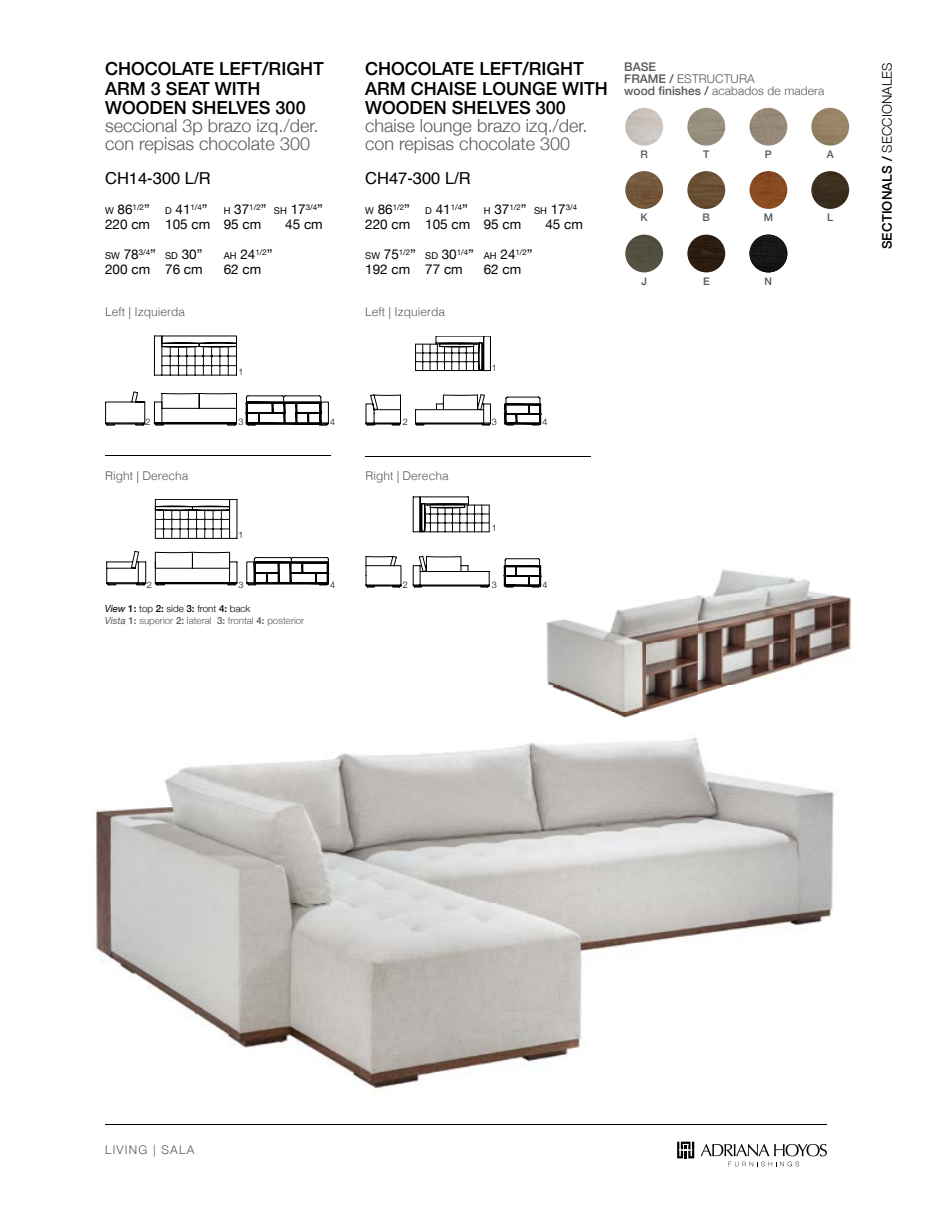
<style>
.page{position:relative;width:932px;height:1208px;background:#fff}
.page>*{position:absolute;margin:0;border:0;box-sizing:border-box;transform-origin:0 0}
.t1{font:500 18px/19.5px "Helvetica Neue";color:#000}
.t2{font:300 18px/18px "Helvetica Neue";color:#58595b}
.t3{font:16.5px "Helvetica";color:#000}
.t4{font:13.5px/15px "Helvetica Neue";color:#000}
.t5{font:500 13.35px "Helvetica Neue";letter-spacing:.01em;color:#000}
.t6{font:300 12px "Helvetica";color:#58595b}
.t7{font:300 12px/12px "Helvetica Neue";letter-spacing:.01em;color:#58595b}
.t8{font:300 12px "Helvetica Neue";letter-spacing:.1em;color:#58595b}
.t9{font:500 10.5px "Helvetica Neue";color:#58595b}
.t10{font:300 9.75px/12px "Helvetica Neue";color:#58595b}
.t11{font:300 9px "Helvetica Neue";color:#000}
.t12{font:7.8px "Helvetica Neue";color:#000}
.s1{font-size:9.45px}
.s2{font-style:inherit}
.s3{font-size:13.5px}
.s4{font-weight:500}
.s5{font-weight:400;font-style:italic;color:#000}
.s6{font-weight:500;color:#000}
.s7{color:#000}
.s8{font-weight:400;font-style:italic}
.s9{font-weight:300}
</style>
<div class="page">
<hr style="left:105px;top:1124px;width:721px;height:1px;background:#000">
<img style="left:687px;top:235px;width:38px;height:37px;border-radius:19px">
<img style="left:687px;top:171px;width:38px;height:38px;border-radius:19px">
<img style="left:687px;top:108px;width:38px;height:38px;border-radius:19px">
<img style="left:625px;top:171px;width:38px;height:38px;border-radius:19px">
<img style="left:625px;top:235px;width:38px;height:37px;border-radius:19px">
<img style="left:625px;top:108px;width:38px;height:38px;border-radius:19px">
<img style="left:749px;top:235px;width:38px;height:37px;border-radius:19px">
<img style="left:749px;top:171px;width:38px;height:38px;border-radius:19px">
<img style="left:749px;top:108px;width:38px;height:38px;border-radius:19px">
<img style="left:811px;top:171px;width:37px;height:38px;border-radius:19px">
<img style="left:811px;top:108px;width:37px;height:38px;border-radius:19px">
<svg style="left:677px;top:1141px;width:17px;height:17px"></svg>
<svg style="left:700px;top:1144px;width:126px;height:22px"></svg>
<img style="left:625px;top:737px;width:209px;height:209px">
<img style="left:95px;top:742px;width:530px;height:349px">
<img style="left:542px;top:569px;width:310px;height:116px">
<img style="left:552px;top:685px;width:176px;height:28px">
<img style="left:614px;top:713px;width:26px;height:5px">
<hr style="left:105px;top:455px;width:225px;height:1px;background:#000">
<hr style="left:365px;top:456px;width:225px;height:1px;background:#000">
<svg style="left:503px;top:558px;width:38px;height:29px"></svg>
<svg style="left:366px;top:497px;width:123px;height:90px"></svg>
<svg style="left:366px;top:336px;width:175px;height:89px"></svg>
<svg style="left:107px;top:499px;width:130px;height:86px"></svg>
<svg style="left:246px;top:557px;width:83px;height:28px"></svg>
<svg style="left:105px;top:336px;width:223px;height:89px"></svg>
<h1 class="t1" style="left:105px;top:58px;width:220px">CHOCOLATE LEFT/RIGHT<br>ARM 3 SEAT WITH<br>WOODEN SHELVES 300</h1>
<h1 class="t2" style="left:105px;top:116px;width:215px">seccional 3p brazo izq./der. con repisas chocolate 300</h1>
<p class="t3" style="left:105px;top:165px;width:107px">CH14-300 L/R</p>
<p class="t4" style="left:105px;top:202px;width:219px"><span class="s1">W</span> 86<sup>1/2</sup>” <span class="s1">D</span> 41<sup>1/4</sup>” <span class="s1">H</span> 37<sup>1/2</sup>” <span class="s1">SH</span> 17<sup>3/4</sup>”<br>220 <span class="s2">cm</span> 105 <span class="s2">cm</span> 95 <span class="s2">cm</span></p>
<p class="t4" style="left:285px;top:217px;width:39px">45 <span class="s2">cm</span></p>
<p class="t4" style="left:105px;top:247px;width:99px"><span class="s1">SW</span> 78<sup>3/4</sup>” <span class="s1">SD</span> 30”</p>
<p class="t4" style="left:224px;top:247px;width:50px"><span class="s1">AH</span> 24<sup>1/2</sup>”</p>
<p class="t4" style="left:105px;top:262px;width:99px">200 <span class="s2">cm</span> 76 <span class="s2">cm</span></p>
<p class="t4" style="left:224px;top:262px;width:39px">62 <span class="s2">cm</span></p>
<h1 class="t1" style="left:365px;top:58px;width:244px">CHOCOLATE LEFT/RIGHT<br>ARM CHAISE LOUNGE WITH<br>WOODEN SHELVES 300</h1>
<h1 class="t2" style="left:365px;top:116px;width:224px">chaise lounge brazo izq./der. con repisas chocolate 300</h1>
<p class="t3" style="left:365px;top:165px;width:107px">CH47-300 L/R</p>
<p class="t12" style="left:365px;top:201px;width:213px"><span class="s1">W</span> <span class="s3">86</span>1/2<span class="s3">”</span> <span class="s1">D</span> <span class="s3">41</span>1/4<span class="s3">”</span> <span class="s1">H</span> <span class="s3">37</span>1/2<span class="s3">”</span> <span class="s1">SH</span> <span class="s3">17</span>3/4</p>
<p class="t4" style="left:365px;top:217px;width:158px">220 <span class="s2">cm</span> 105 <span class="s2">cm</span> 95 <span class="s2">cm</span></p>
<p class="t4" style="left:545px;top:217px;width:39px">45 <span class="s2">cm</span></p>
<p class="t4" style="left:365px;top:247px;width:169px"><span class="s1">SW</span> 75<sup>1/2</sup>” <span class="s1">SD</span> 30<sup>1/4</sup>” <span class="s1">AH</span> 24<sup>1/2</sup>”<br>192 <span class="s2">cm</span> 77 <span class="s2">cm</span></p>
<p class="t4" style="left:483px;top:262px;width:39px">62 <span class="s2">cm</span></p>
<p class="t6" style="left:105px;top:301px;width:82px">Left | Izquierda</p>
<p class="t6" style="left:365px;top:301px;width:82px">Left | Izquierda</p>
<p class="t7" style="left:624px;top:60px;width:202px"><span class="s4">BASE<br>FRAME /</span> ESTRUCTURA<br><span class="s4">wood finishes /</span> acabados de madera</p>
<p class="t9" style="left:640px;top:146px;width:9px">R</p>
<p class="t9" style="left:703px;top:146px;width:8px">T</p>
<p class="t9" style="left:764px;top:146px;width:9px">P</p>
<p class="t9" style="left:826px;top:146px;width:9px">A</p>
<p class="t9" style="left:640px;top:209px;width:9px">K</p>
<p class="t9" style="left:702px;top:209px;width:9px">B</p>
<p class="t9" style="left:763px;top:209px;width:11px">M</p>
<p class="t9" style="left:826px;top:209px;width:8px">L</p>
<p class="t9" style="left:641px;top:272px;width:7px">J</p>
<p class="t9" style="left:702px;top:272px;width:8px">E</p>
<p class="t9" style="left:764px;top:272px;width:9px">N</p>
<p class="t11" style="left:238px;top:364px;width:7px">1</p>
<p class="t11" style="left:145px;top:415px;width:7px">2</p>
<p class="t11" style="left:238px;top:415px;width:7px">3</p>
<p class="t11" style="left:330px;top:415px;width:7px">4</p>
<p class="t11" style="left:403px;top:414px;width:7px">2</p>
<p class="t11" style="left:491px;top:360px;width:7px">1</p>
<p class="t11" style="left:491px;top:414px;width:7px">3</p>
<p class="t11" style="left:542px;top:414px;width:7px">4</p>
<p class="t6" style="left:105px;top:466px;width:85px">Right | Derecha</p>
<p class="t6" style="left:365px;top:466px;width:85px">Right | Derecha</p>
<p class="t11" style="left:238px;top:527px;width:7px">1</p>
<p class="t11" style="left:491px;top:521px;width:7px">1</p>
<p class="t11" style="left:147px;top:577px;width:7px">2</p>
<p class="t11" style="left:403px;top:577px;width:7px">2</p>
<p class="t11" style="left:238px;top:577px;width:7px">3</p>
<p class="t11" style="left:491px;top:577px;width:7px">3</p>
<p class="t11" style="left:330px;top:577px;width:7px">4</p>
<p class="t11" style="left:542px;top:577px;width:7px">4</p>
<p class="t10" style="left:105px;top:601px;width:201px"><span class="s5">View</span> <span class="s6">1:</span> <span class="s7">top</span> <span class="s6">2:</span> <span class="s7">side</span> <span class="s6">3:</span> <span class="s7">front</span> <span class="s6">4:</span> <span class="s7">back<br></span><span class="s8">Vista</span> <span class="s4">1:</span> superior <span class="s4">2:</span> lateral <span class="s4">3:</span> frontal <span class="s4">4:</span> posterior</p>
<p class="t5" style="left:875px;top:249px;width:188px;rotate:-90deg">SECTIONALS / <span class="s9">SECCIONALES</span></p>
<p class="t8" style="left:105px;top:1139px;width:91px">LIVING | SALA</p>
</div>
